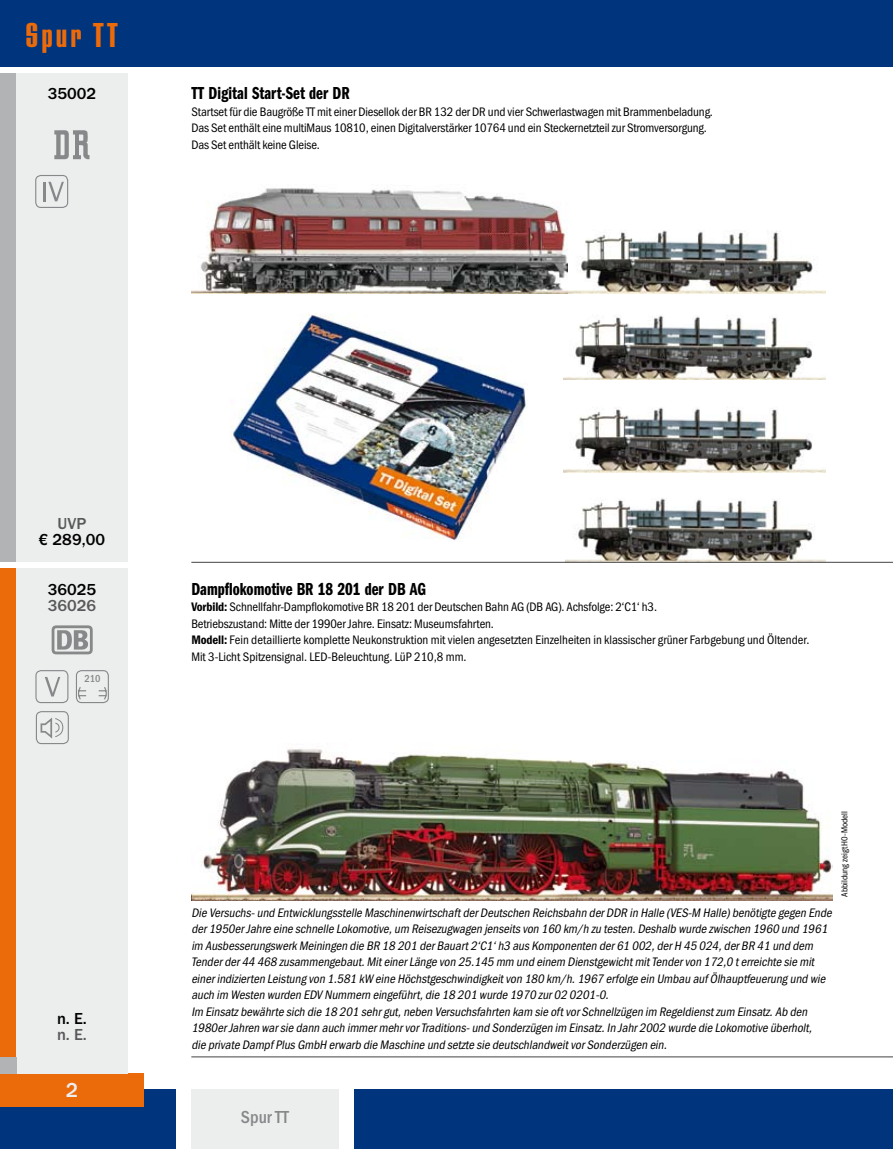
<style>
.page{position:relative;width:893px;height:1149px;background:#fff}
.page>*{position:absolute;margin:0;border:0;box-sizing:border-box;transform-origin:0 0}
.t1{font:36px "House Gothic HG23 Cond BOLD1";letter-spacing:.1em;color:#eb6a0a}
.t2{font:500 21px "Franklin Gothic URW";color:#eceded}
.t3{font:18px "Franklin Gothic URW Com Dem";color:#000}
.t4{font:500 18px "Franklin Gothic URW Con";color:#87888a}
.t5{font:500 16.5px "Franklin Gothic URW";color:#000}
.t6{font:500 16.5px "Franklin Gothic URW";color:#58585a}
.t7{font:italic 12.75px/16.5px "Franklin Gothic URW Con Boo";color:#000}
.t8{font:12.75px/16.5px "Franklin Gothic URW Con Boo";letter-spacing:-.01em;color:#000}
.t9{font:500 10.5px "Franklin Gothic URW Con";color:#87888a}
.t10{font:9px "Franklin Gothic URW Con Boo";color:#000}
.s1{font-family:"Franklin Gothic URW Con Dem"}
</style>
<div class="page">
<div style="left:0;top:0;width:893px;height:66px;background:#00347c"></div>
<div style="left:0;top:1089px;width:175px;height:59px;background:#00347c"></div>
<div style="left:355px;top:1089px;width:538px;height:59px;background:#00347c"></div>
<div style="left:191px;top:1089px;width:147px;height:59px;background:#eceded"></div>
<div style="left:0;top:1072px;width:144px;height:33px;background:#eb6a0a"></div>
<img style="left:191px;top:188px;width:378px;height:105px">
<img style="left:569px;top:230px;width:257px;height:63px">
<img style="left:566px;top:498px;width:260px;height:63px">
<img style="left:563px;top:315px;width:263px;height:65px">
<img style="left:563px;top:407px;width:263px;height:65px">
<hr style="left:191px;top:561px;width:702px;height:1px;background:#58585a">
<img style="left:230px;top:313px;width:298px;height:227px">
<div style="left:16px;top:1054px;width:112px;height:19px;background:#eceded"></div>
<div style="left:0;top:1054px;width:16px;height:19px;background:#b1b3b4"></div>
<div style="left:0;top:568px;width:16px;height:488px;background:#eb6a0a"></div>
<div style="left:16px;top:568px;width:112px;height:488px;background:#eceded"></div>
<div style="left:52px;top:625px;width:41px;height:29px;border:3px solid #87888a;border-radius:4px"></div>
<svg style="left:57px;top:630px;width:31px;height:19px"></svg>
<svg style="left:45px;top:677px;width:15px;height:19px"></svg>
<div style="left:35px;top:670px;width:33px;height:33px;border:1px solid #87888a;border-radius:5px"></div>
<svg style="left:78px;top:687px;width:29px;height:13px"></svg>
<div style="left:76px;top:670px;width:33px;height:33px;border:1px solid #87888a;border-radius:5px"></div>
<hr style="left:191px;top:1055px;width:702px;height:2px;background:#58585a">
<img style="left:191px;top:749px;width:641px;height:150px">
<div style="left:0;top:73px;width:16px;height:241px;background:#b1b3b4"></div>
<div style="left:0;top:288px;width:16px;height:273px;background:#b1b3b4"></div>
<div style="left:16px;top:73px;width:112px;height:488px;background:#eceded"></div>
<svg style="left:54px;top:130px;width:35px;height:29px"></svg>
<hr style="left:43px;top:182px;width:3px;height:19px;background:#87888a">
<svg style="left:48px;top:182px;width:16px;height:19px"></svg>
<div style="left:35px;top:175px;width:33px;height:33px;border:1px solid #87888a;border-radius:5px"></div>
<svg style="left:40px;top:718px;width:23px;height:21px"></svg>
<div style="left:36px;top:710px;width:33px;height:34px;border:1px solid #87888a;border-radius:5px"></div>
<h1 class="t1" style="left:26px;top:17px;width:94px">Spur TT</h1>
<p class="t5" style="left:48px;top:83px;width:50px">35002</p>
<h3 class="t3" style="left:191px;top:83px;width:160px">TT Digital Start-Set der DR</h3>
<p class="t8" style="left:191px;top:103px;width:523px">Startset für die Baugröße TT mit einer Diesellok der BR 132 der DR und vier Schwerlastwagen mit Brammenbeladung.<br>Das Set enthält eine multiMaus 10810, einen Digitalverstärker 10764 und ein Steckernetzteil zur Stromversorgung.<br>Das Set enthält keine Gleise.</p>
<p class="t6" style="left:58px;top:512px;width:30px">UVP</p>
<p class="t5" style="left:39px;top:529px;width:68px">€ 289,00</p>
<p class="t5" style="left:48px;top:578px;width:50px">36025</p>
<p class="t6" style="left:48px;top:595px;width:50px">36026</p>
<p class="t9" style="left:84px;top:672px;width:18px">210</p>
<p class="t5" style="left:57px;top:1007px;width:31px">n. E.</p>
<p class="t6" style="left:57px;top:1024px;width:31px">n. E.</p>
<h2 class="t2" style="left:66px;top:1076px;width:14px">2</h2>
<h3 class="t3" style="left:191px;top:578px;width:236px">Dampflokomotive BR 18 201 der DB AG</h3>
<p class="t8" style="left:191px;top:598px;width:619px"><span class="s1">Vorbild:</span> Schnellfahr-Dampflokomotive BR 18 201 der Deutschen Bahn AG (DB AG). Achsfolge: 2‘C1‘ h3.<br>Betriebszustand: Mitte der 1990er Jahre. Einsatz: Museumsfahrten.<br><span class="s1">Modell:</span> Fein detaillierte komplette Neukonstruktion mit vielen angesetzten Einzelheiten in klassischer grüner Farbgebung und Öltender.<br>Mit 3-Licht Spitzensignal. LED-Beleuchtung. LüP 210,8 mm.</p>
<p class="t7" style="left:191px;top:904px;width:645px">Die Versuchs-und Entwicklungsstelle MaschinenwirtschaftderDeutschen Reichsbahn derDDR in Halle (VES-M Halle)benötigte gegen Ende der1950erJahre eine schnelle Lokomotive,um Reisezugwagen jenseitsvon 160 km/h zu testen.Deshalb wurde zwischen 1960 und 1961 im AusbesserungswerkMeiningen die BR 18 201 derBauart2‘C1‘h3 ausKomponenten der61 002,derH 45 024,derBR 41 und dem Tenderder44 468 zusammengebaut.MiteinerLänge von 25.145 mm und einem DienstgewichtmitTendervon 172,0 terreichte sie mit einerindizierten Leistung von 1.581 kW eine Höchstgeschwindigkeitvon 180 km/h.1967 erfolge ein Umbau aufÖlhauptfeuerung und wie auch im Westen wurden EDV Nummern eingeführt,die 18 201 wurde 1970 zur02 0201-0.<br>Im Einsatzbewährte sich die 18 201 sehrgut,neben Versuchsfahrten kam sie oftvorSchnellzügen im Regeldienstzum Einsatz.Ab den 1980erJahren warsie dann auch immermehrvorTraditions-und Sonderzügen im Einsatz.In Jahr2002 wurde die Lokomotive überholt, die private DampfPlusGmbH erwarb die Maschine und setzte sie deutschlandweitvorSonderzügen ein.</p>
<p class="t10" style="left:839px;top:896px;width:87px;rotate:-90deg">Abbildung zeigt H0-Modell</p>
<h3 class="t4" style="left:241px;top:1104px;width:49px">Spur TT</h3>
</div>
